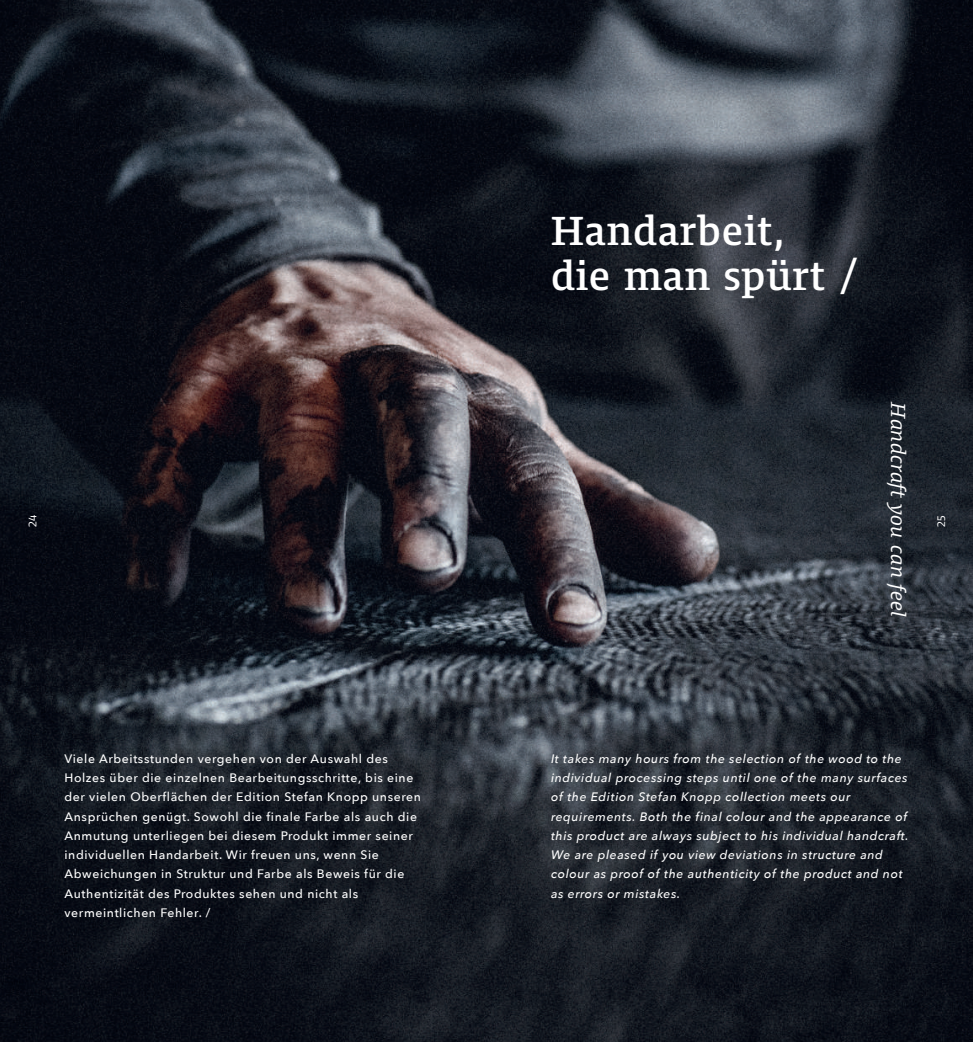
<style>
.page{position:relative;width:973px;height:1042px;background:#fff}
.page>*{position:absolute;margin:0;border:0;box-sizing:border-box;transform-origin:0 0}
.t1{font:500 42px/45.5px "Harrison Serif Pro";letter-spacing:.025em;color:#fff}
.t2{font:italic 21px "Harrison Serif Pro";letter-spacing:.025em;color:#fff}
.t3{font:500 12.25px/19.2px "Avenir Next";letter-spacing:.05em;color:#fff}
.t4{font:italic 500 12.25px/19.2px "Avenir Next";letter-spacing:.05em;color:#fff}
.t5{font:11.38px "Harrison Serif Pro";color:#fff}
</style>
<div class="page">
<img style="left:0;top:0;width:972px;height:1042px">
<h1 class="t1" style="left:551px;top:204px;width:309px">Handarbeit,<br>die man spürt /</h1>
<h2 class="t2" style="left:913px;top:402px;width:216px;rotate:90deg">Handcraft you can feel</h2>
<p class="t5" style="left:24px;top:527px;width:14px;rotate:-90deg">24</p>
<p class="t5" style="left:932px;top:527px;width:13px;rotate:-90deg">25</p>
<p class="t3" style="left:64px;top:748px;width:358px">Viele Arbeitsstunden vergehen von der Auswahl des Holzes über die einzelnen Bearbeitungsschritte, bis eine der vielen Oberflächen der Edition Stefan Knopp unseren Ansprüchen genügt. Sowohl die finale Farbe als auch die Anmutung unterliegen bei diesem Produkt immer seiner individuellen Handarbeit. Wir freuen uns, wenn Sie Abweichungen in Struktur und Farbe als Beweis für die Authentizität des Produktes sehen und nicht als vermeintlichen Fehler. /</p>
<p class="t4" style="left:551px;top:748px;width:359px">It takes many hours from the selection of the wood to the individual processing steps until one of the many surfaces of the Edition Stefan Knopp collection meets our requirements. Both the final colour and the appearance of this product are always subject to his individual handcraft.<br>We are pleased if you view deviations in structure and colour as proof of the authenticity of the product and not as errors or mistakes.</p>
</div>
